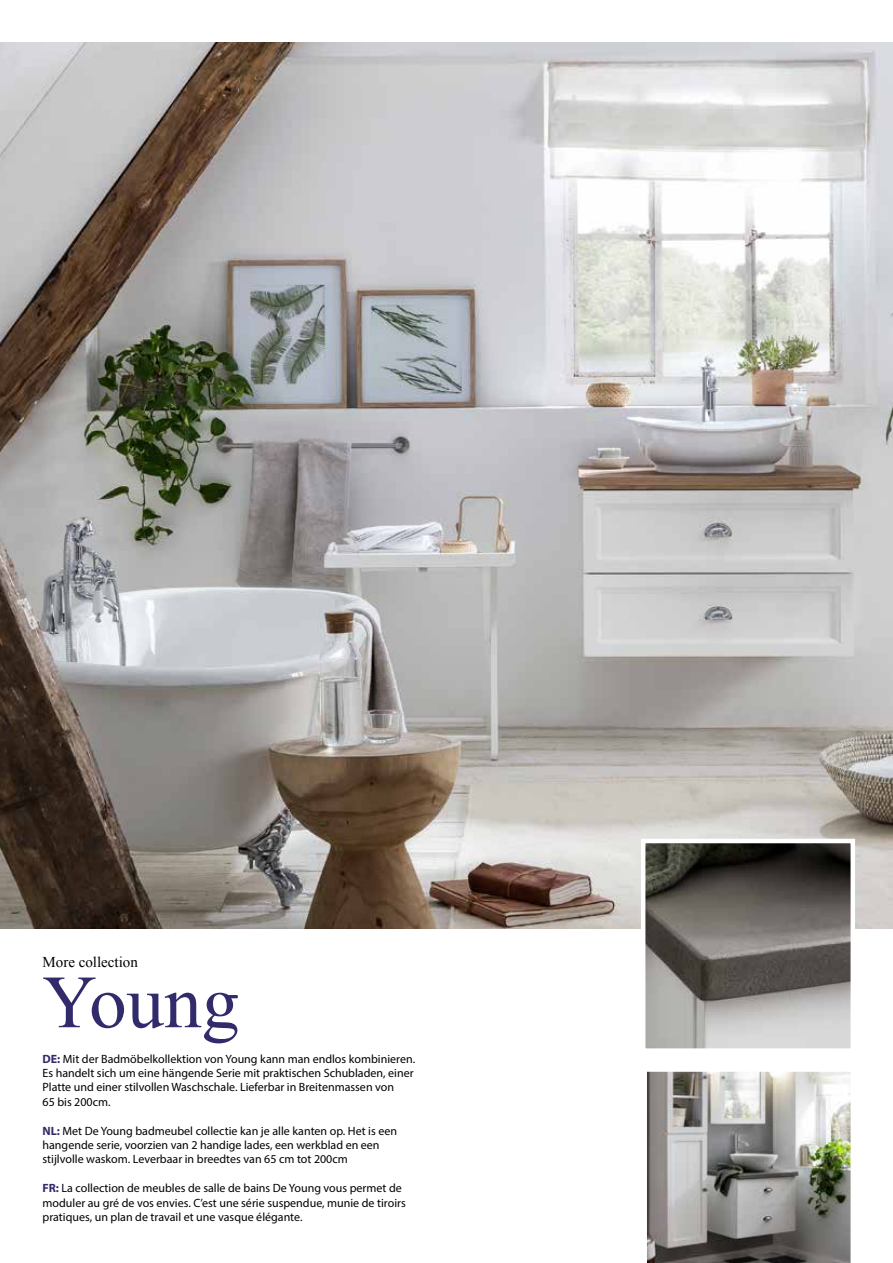
<style>
.page{position:relative;width:893px;height:1263px;background:#fff}
.page>*{position:absolute;margin:0;border:0;box-sizing:border-box;transform-origin:0 0}
.t1{font:75px "Times New Roman";color:#312b6b}
.t2{font:15px "Times New Roman";color:#000}
.t3{font:12px/14.4px "Myriad Pro";color:#000}
.s1{font-weight:700;color:#312b6b}
</style>
<div class="page">
<img style="left:0;top:43px;width:893px;height:885px">
<svg style="left:647px;top:1071px;width:204px;height:192px;background:#969691"></svg>
<img style="left:646px;top:844px;width:204px;height:204px">
<div style="left:641px;top:839px;width:214px;height:214px;border:4px solid #fff"></div>
<p class="t2" style="left:43px;top:952px;width:97px">More collection</p>
<h1 class="t1" style="left:43px;top:952px;width:198px">Young</h1>
<p class="t3" style="left:43px;top:1051px;width:374px"><span class="s1">DE:</span> Mit der Badmöbelkollektion von Young kann man endlos kombinieren.<br>Es handelt sich um eine hängende Serie mit praktischen Schubladen, einer Platte und einer stilvollen Waschschale. Lieferbar in Breitenmassen von<br>65 bis 200cm.</p>
<p class="t3" style="left:43px;top:1123px;width:356px"><span class="s1">NL:</span> Met De Young badmeubel collectie kan je alle kanten op. Het is een hangende serie, voorzien van 2 handige lades, een werkblad en een stijlvolle waskom. Leverbaar in breedtes van 65 cm tot 200cm</p>
<p class="t3" style="left:43px;top:1181px;width:365px"><span class="s1">FR:</span> La collection de meubles de salle de bains De Young vous permet de moduler au gré de vos envies. C’est une série suspendue, munie de tiroirs pratiques, un plan de travail et une vasque élégante.</p>
</div>
